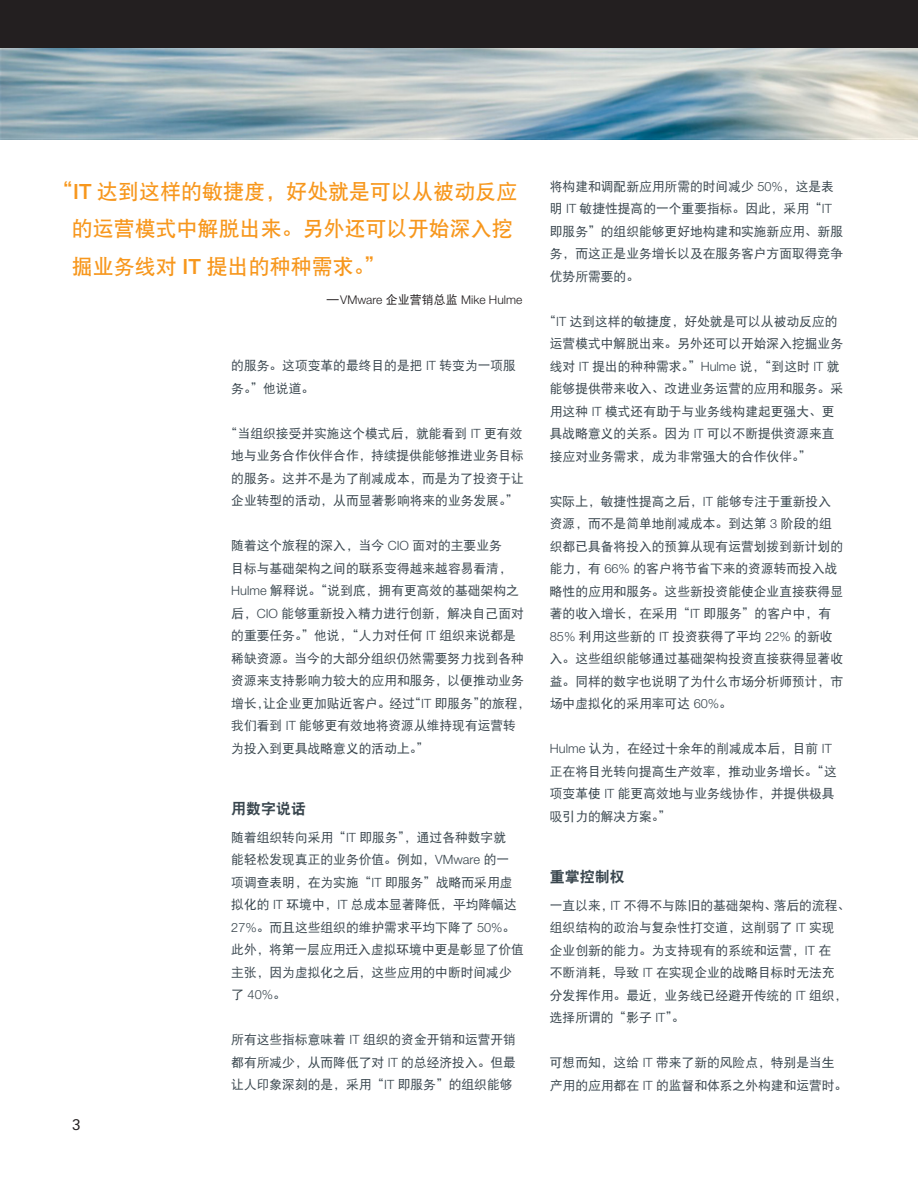
<style>
.page{position:relative;width:918px;height:1188px;background:#fff}
.page>*{position:absolute;margin:0;border:0;box-sizing:border-box;transform-origin:0 0}
.Paragraph_Style16{font:21px/37.5px "DF Hei W7";color:#f7971d}
.Paragraph_Style13{font:15px "DF Hei W9";color:#38454d}
.Paragraph_Style1{font:15px "Vectora LH";color:#231f20}
.Paragraph_Style13-2{font:12.75px/22.5px "DF Hei W5";color:#38454d}
.Paragraph_Style1-2{font:300 12px "Helvetica Neue";color:#231f20}
.s1{font-family:"Helvetica Neue";font-weight:500}
.s2{font-family:"DF Hei W5";font-weight:400}
.s3{font-family:"Helvetica Neue";font-weight:300}
</style>
<div class="page">
<img style="left:0;top:48px;width:918px;height:92px">
<div style="left:0;top:0;width:918px;height:48px;background:#231f20"></div>
<p class="Paragraph_Style16" style="left:72px;top:173px;width:447px;text-indent:-20px">“<span class="s1">IT</span> 达到这样的敏捷度，好处就是可以从被动反应的运营模式中解脱出来。另外还可以开始深入挖掘业务线对 <span class="s1">IT</span> 提出的种种需求。”</p>
<p class="Paragraph_Style1-2" style="left:327px;top:293px;width:197px"><span class="s2">—</span>VMware <span class="s2">企业营销总监</span> Mike Hulme</p>
<p class="Paragraph_Style13-2" style="left:231px;top:354px;width:286px">的服务。这项变革的最终目的是把 <span class="s3">IT</span> 转变为一项服务。”他说道。</p>
<p class="Paragraph_Style13-2" style="left:225px;top:422px;width:301px;text-align:center">“当组织接受并实施这个模式后，就能看到 <span class="s3">IT</span> 更有效地与业务合作伙伴合作，持续提供能够推进业务目标的服务。这并不是为了削减成本，而是为了投资于让企业转型的活动，从而显著影响将来的业务发展。”</p>
<p class="Paragraph_Style13-2" style="left:231px;top:534px;width:301px">随着这个旅程的深入，当今 <span class="s3">CIO</span> 面对的主要业务<br>目标与基础架构之间的联系变得越来越容易看清，<br><span class="s3">Hulme</span> 解释说。“说到底，拥有更高效的基础架构之后，<span class="s3">CIO</span> 能够重新投入精力进行创新，解决自己面对的重要任务。”他说，“人力对任何 <span class="s3">IT</span> 组织来说都是稀缺资源。当今的大部分组织仍然需要努力找到各种资源来支持影响力较大的应用和服务，以便推动业务增长，让企业更加贴近客户。经过“<span class="s3">IT</span> 即服务”的旅程，我们看到 <span class="s3">IT</span> 能够更有效地将资源从维持现有运营转为投入到更具战略意义的活动上。”</p>
<p class="Paragraph_Style1" style="left:72px;top:1116px;width:10px">3</p>
<p class="Paragraph_Style13" style="left:231px;top:801px;width:76px">用数字说话</p>
<p class="Paragraph_Style13-2" style="left:231px;top:826px;width:294px">随着组织转向采用“<span class="s3">IT</span> 即服务”，通过各种数字就<br>能轻松发现真正的业务价值。例如，<span class="s3">VMware</span> 的一项调查表明，在为实施“<span class="s3">IT</span> 即服务”战略而采用虚拟化的 <span class="s3">IT</span> 环境中，<span class="s3">IT</span> 总成本显著降低，平均降幅达<br><span class="s3">27%</span>。而且这些组织的维护需求平均下降了 <span class="s3">50%</span>。此外，将第一层应用迁入虚拟环境中更是彰显了价值主张，因为虚拟化之后，这些应用的中断时间减少了 <span class="s3">40%</span>。</p>
<p class="Paragraph_Style13-2" style="left:231px;top:1029px;width:286px;text-align:justify">所有这些指标意味着 <span class="s3">IT</span> 组织的资金开销和运营开销都有所减少，从而降低了对 <span class="s3">IT</span> 的总经济投入。但最让人印象深刻的是，采用“<span class="s3">IT</span> 即服务”的组织能够</p>
<p class="Paragraph_Style13-2" style="left:550px;top:175px;width:295px">将构建和调配新应用所需的时间减少 <span class="s3">50%</span>，这是表明 <span class="s3">IT</span> 敏捷性提高的一个重要指标。因此，采用“<span class="s3">IT</span>即服务”的组织能够更好地构建和实施新应用、新服务，而这正是业务增长以及在服务客户方面取得竞争优势所需要的。</p>
<p class="Paragraph_Style13-2" style="left:550px;top:310px;width:295px;text-indent:-6px">“<span class="s3">IT</span> 达到这样的敏捷度，好处就是可以从被动反应的运营模式中解脱出来。另外还可以开始深入挖掘业务线对 <span class="s3">IT</span> 提出的种种需求。”<span class="s3">Hulme</span> 说，“到这时 <span class="s3">IT</span> 就能够提供带来收入、改进业务运营的应用和服务。采用这种 <span class="s3">IT</span> 模式还有助于与业务线构建起更强大、更具战略意义的关系。因为 <span class="s3">IT</span> 可以不断提供资源来直接应对业务需求，成为非常强大的合作伙伴。”</p>
<p class="Paragraph_Style13-2" style="left:550px;top:490px;width:295px">实际上，敏捷性提高之后，<span class="s3">IT</span> 能够专注于重新投入资源，而不是简单地削减成本。到达第 <span class="s3">3</span> 阶段的组织都已具备将投入的预算从现有运营划拨到新计划的能力，有 <span class="s3">66%</span> 的客户将节省下来的资源转而投入战略性的应用和服务。这些新投资能使企业直接获得显著的收入增长，在采用“<span class="s3">IT</span> 即服务”的客户中，有<br><span class="s3">85%</span> 利用这些新的 <span class="s3">IT</span> 投资获得了平均 <span class="s3">22%</span> 的新收入。这些组织能够通过基础架构投资直接获得显著收益。同样的数字也说明了为什么市场分析师预计，市场中虚拟化的采用率可达 <span class="s3">60%</span>。</p>
<p class="Paragraph_Style13-2" style="left:550px;top:737px;width:288px"><span class="s3">Hulme</span> 认为，在经过十余年的削减成本后，目前 <span class="s3">IT</span>正在将目光转向提高生产效率，推动业务增长。“这项变革使 <span class="s3">IT</span> 能更高效地与业务线协作，并提供极具吸引力的解决方案。”</p>
<p class="Paragraph_Style13" style="left:550px;top:869px;width:76px">重掌控制权</p>
<p class="Paragraph_Style13-2" style="left:550px;top:894px;width:302px">一直以来，<span class="s3">IT</span> 不得不与陈旧的基础架构、落后的流程、组织结构的政治与复杂性打交道，这削弱了 <span class="s3">IT</span> 实现企业创新的能力。为支持现有的系统和运营，<span class="s3">IT</span> 在<br>不断消耗，导致 <span class="s3">IT</span> 在实现企业的战略目标时无法充分发挥作用。最近，业务线已经避开传统的 <span class="s3">IT</span> 组织，选择所谓的“影子 <span class="s3">IT</span>”。</p>
<p class="Paragraph_Style13-2" style="left:550px;top:1051px;width:299px">可想而知，这给 <span class="s3">IT</span> 带来了新的风险点，特别是当生产用的应用都在 <span class="s3">IT</span> 的监督和体系之外构建和运营时。</p>
</div>
